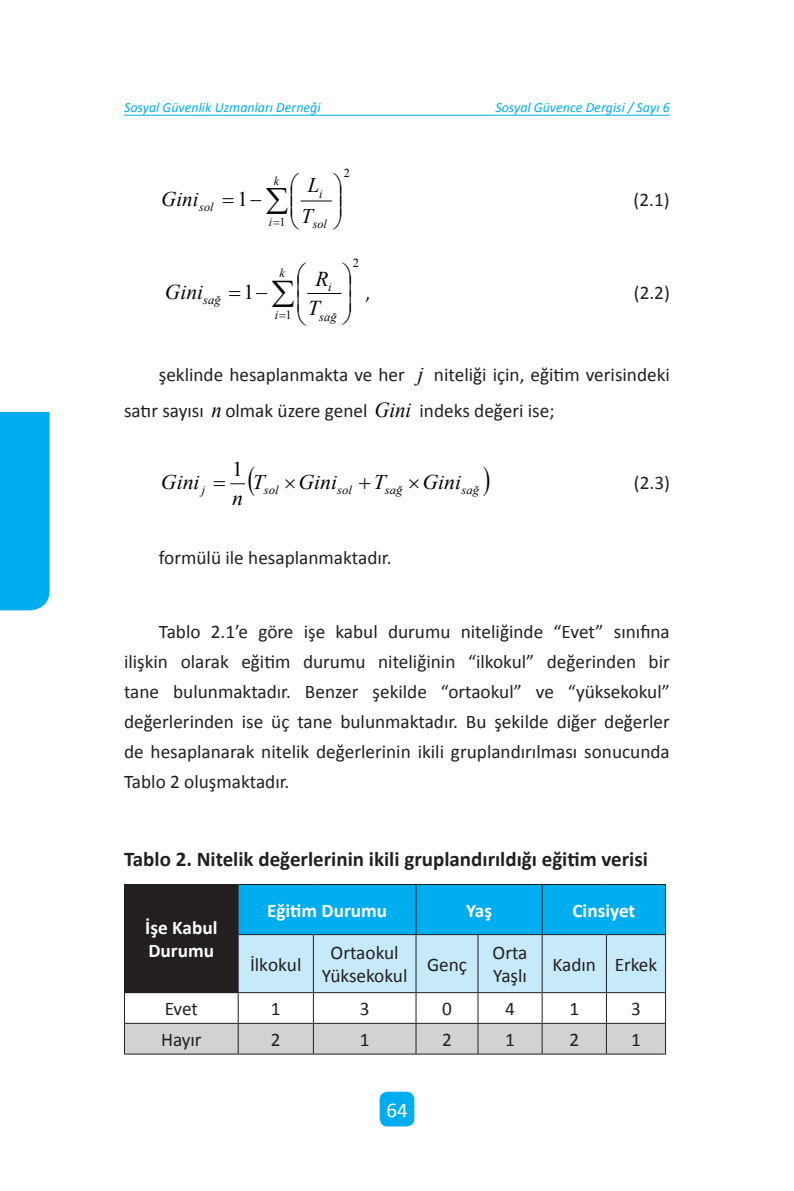
<style>
.page{position:relative;width:794px;height:1191px;background:#fff}
.page>*{position:absolute;margin:0;border:0;box-sizing:border-box;transform-origin:0 0}
.t1{font:italic 21.18px "Times New Roman";color:#040503}
.t2{font:21.18px "Times New Roman";color:#040503}
.t3{font:700 21px "Calibri";color:#231f20}
.t4{font:21px "Calibri";color:#fff}
.t5{font:italic 20.82px "Times New Roman";color:#040503}
.t6{font:italic 20.82px "Times New Roman";color:#040503;scale:1.04 1}
.t7{font:20.82px "Times New Roman";color:#040503}
.t8{font:20.82px "Times New Roman";color:#040503;scale:1.04 1}
.t9{font:19.25px/29.9px "Calibri";color:#231f20}
.t10{font:700 19.25px/23.1px "Calibri";color:#fff}
.t11{font:italic 14px "Calibri";color:#00aeef}
.t12{font:italic 12.25px "Times New Roman";color:#040503;scale:1.04 1}
.t13{font:italic 12.25px "Times New Roman";color:#040503}
.t14{font:12.25px "Times New Roman";color:#040503}
.s1{font-family:"Times New Roman";font-style:italic;font-size:21px;color:#040503}
.s2{font-family:"Times New Roman";font-style:italic;font-size:21.53px;color:#040503}
.s3{font-family:"Times New Roman";font-style:italic;font-size:21.35px;color:#040503}
</style>
<div class="page">
<div style="left:379px;top:1091px;width:35px;height:35px;background:#00aeef;border-radius:8px"></div>
<hr style="left:124px;top:115px;width:546px;height:1px;background:#00aeef">
<div style="left:0;top:412px;width:50px;height:198px;background:#00aeef"></div>
<hr style="left:301px;top:201px;width:30px;height:1px;background:#040503">
<hr style="left:308px;top:293px;width:33px;height:1px;background:#040503">
<div style="left:124px;top:884px;width:114px;height:108px;background:#231f20"></div>
<svg style="left:239px;top:885px;width:426px;height:107px;background:#69cdf3"></svg>
<div style="left:125px;top:1024px;width:540px;height:29px;background:#d1d2d4"></div>
<hr style="left:238px;top:884px;width:75px;height:1px;background:#231f20">
<hr style="left:238px;top:885px;width:1px;height:49px;background:#231f20">
<hr style="left:313px;top:884px;width:103px;height:1px;background:#231f20">
<hr style="left:416px;top:884px;width:62px;height:1px;background:#231f20">
<hr style="left:415px;top:885px;width:1px;height:49px;background:#231f20">
<hr style="left:478px;top:884px;width:64px;height:1px;background:#231f20">
<hr style="left:542px;top:884px;width:64px;height:1px;background:#231f20">
<hr style="left:542px;top:885px;width:1px;height:49px;background:#231f20">
<hr style="left:606px;top:884px;width:60px;height:1px;background:#231f20">
<hr style="left:665px;top:885px;width:1px;height:49px;background:#231f20">
<hr style="left:238px;top:934px;width:75px;height:1px;background:#231f20">
<hr style="left:238px;top:935px;width:1px;height:57px;background:#231f20">
<hr style="left:313px;top:934px;width:103px;height:1px;background:#231f20">
<hr style="left:313px;top:935px;width:1px;height:57px;background:#231f20">
<hr style="left:416px;top:934px;width:62px;height:1px;background:#231f20">
<hr style="left:415px;top:935px;width:1px;height:57px;background:#231f20">
<hr style="left:478px;top:934px;width:64px;height:1px;background:#231f20">
<hr style="left:477px;top:935px;width:1px;height:57px;background:#231f20">
<hr style="left:542px;top:934px;width:64px;height:1px;background:#231f20">
<hr style="left:542px;top:935px;width:1px;height:57px;background:#231f20">
<hr style="left:606px;top:934px;width:60px;height:1px;background:#231f20">
<hr style="left:606px;top:935px;width:1px;height:57px;background:#231f20">
<hr style="left:665px;top:935px;width:1px;height:57px;background:#231f20">
<hr style="left:124px;top:992px;width:114px;height:1px;background:#231f20">
<hr style="left:124px;top:993px;width:1px;height:30px;background:#231f20">
<hr style="left:238px;top:992px;width:75px;height:1px;background:#231f20">
<hr style="left:238px;top:993px;width:1px;height:30px;background:#231f20">
<hr style="left:313px;top:992px;width:103px;height:1px;background:#231f20">
<hr style="left:313px;top:993px;width:1px;height:30px;background:#231f20">
<hr style="left:416px;top:992px;width:62px;height:1px;background:#231f20">
<hr style="left:415px;top:993px;width:1px;height:30px;background:#231f20">
<hr style="left:478px;top:992px;width:64px;height:1px;background:#231f20">
<hr style="left:477px;top:993px;width:1px;height:30px;background:#231f20">
<hr style="left:542px;top:992px;width:64px;height:1px;background:#231f20">
<hr style="left:542px;top:993px;width:1px;height:30px;background:#231f20">
<hr style="left:606px;top:992px;width:60px;height:1px;background:#231f20">
<hr style="left:606px;top:993px;width:1px;height:30px;background:#231f20">
<hr style="left:665px;top:993px;width:1px;height:30px;background:#231f20">
<hr style="left:124px;top:1023px;width:114px;height:1px;background:#231f20">
<hr style="left:124px;top:1023px;width:1px;height:30px;background:#231f20">
<hr style="left:238px;top:1023px;width:75px;height:1px;background:#231f20">
<hr style="left:238px;top:1023px;width:1px;height:30px;background:#231f20">
<hr style="left:313px;top:1023px;width:103px;height:1px;background:#231f20">
<hr style="left:313px;top:1023px;width:1px;height:30px;background:#231f20">
<hr style="left:416px;top:1023px;width:62px;height:1px;background:#231f20">
<hr style="left:415px;top:1023px;width:1px;height:30px;background:#231f20">
<hr style="left:478px;top:1023px;width:64px;height:1px;background:#231f20">
<hr style="left:477px;top:1023px;width:1px;height:30px;background:#231f20">
<hr style="left:542px;top:1023px;width:64px;height:1px;background:#231f20">
<hr style="left:542px;top:1023px;width:1px;height:30px;background:#231f20">
<hr style="left:606px;top:1023px;width:60px;height:1px;background:#231f20">
<hr style="left:606px;top:1023px;width:1px;height:30px;background:#231f20">
<hr style="left:665px;top:1023px;width:1px;height:30px;background:#231f20">
<hr style="left:124px;top:1053px;width:114px;height:1px;background:#231f20">
<hr style="left:238px;top:1053px;width:75px;height:1px;background:#231f20">
<hr style="left:313px;top:1053px;width:103px;height:1px;background:#231f20">
<hr style="left:416px;top:1053px;width:62px;height:1px;background:#231f20">
<hr style="left:478px;top:1053px;width:64px;height:1px;background:#231f20">
<hr style="left:542px;top:1053px;width:64px;height:1px;background:#231f20">
<hr style="left:606px;top:1053px;width:60px;height:1px;background:#231f20">
<svg style="left:231px;top:483px;width:14px;height:2px"></svg>
<p class="t11" style="left:124px;top:98px;width:198px">Sosyal Güvenlik Uzmanları Derneği</p>
<p class="t11" style="left:495px;top:98px;width:176px">Sosyal Güvence Dergisi / Sayı 6</p>
<p class="t14" style="left:344px;top:165px;width:8px">2</p>
<p class="t13" style="left:274px;top:172px;width:7px">k</p>
<p class="t5" style="left:308px;top:171px;width:13px">L</p>
<p class="t7" style="left:237px;top:185px;width:52px">1 ∑−</p>
<p class="t13" style="left:319px;top:185px;width:5px">i</p>
<p class="t5" style="left:161px;top:185px;width:39px">Gini</p>
<p class="t9" style="left:633px;top:185px;width:38px">(2.1)</p>
<p class="t13" style="left:199px;top:199px;width:16px">sol</p>
<p class="t5" style="left:301px;top:201px;width:13px">T</p>
<p class="t14" style="left:279px;top:214px;width:8px">1</p>
<p class="t13" style="left:269px;top:214px;width:5px">i</p>
<p class="t13" style="left:313px;top:215px;width:16px">sol</p>
<p class="t1" style="left:165px;top:277px;width:40px">Gini</p>
<p class="t13" style="left:203px;top:292px;width:19px">sağ</p>
<p class="t2" style="left:243px;top:277px;width:12px">1</p>
<p class="t13" style="left:280px;top:265px;width:7px">k</p>
<p class="t1" style="left:316px;top:264px;width:15px">R</p>
<p class="t13" style="left:328px;top:278px;width:5px">i</p>
<p class="t1" style="left:308px;top:294px;width:14px">T</p>
<p class="t14" style="left:285px;top:307px;width:8px">1</p>
<p class="t13" style="left:275px;top:306px;width:5px">i</p>
<p class="t13" style="left:319px;top:308px;width:19px">sağ</p>
<p class="t14" style="left:353px;top:255px;width:8px">2</p>
<p class="t9" style="left:365px;top:278px;width:6px">,</p>
<p class="t9" style="left:634px;top:278px;width:38px">(2.2)</p>
<p class="t9" style="left:124px;top:357px;width:547px;line-height:35.7px;text-indent:35px">şeklinde hesaplanmakta ve her <span class="s1">j</span> niteliği için, eğitim verisindeki satır sayısı <span class="s2">n</span> olmak üzere genel <span class="s3">Gini</span> indeks değeri ise;</p>
<p class="t8" style="left:232px;top:455px;width:12px">1</p>
<p class="t6" style="left:161px;top:468px;width:39px">Gini</p>
<p class="t12" style="left:202px;top:482px;width:5px">j</p>
<p class="t12" style="left:252px;top:482px;width:219px"><sup>T</sup>sol <sup>Gini</sup>sol <sup>T</sup>sağ <sup>Gini</sup>sağ</p>
<p class="t6" style="left:232px;top:484px;width:12px">n</p>
<p class="t9" style="left:159px;top:542px;width:234px">formülü ile hesaplanmaktadır.</p>
<p class="t9" style="left:634px;top:467px;width:38px">(2.3)</p>
<p class="t9" style="left:124px;top:617px;width:547px;text-align:justify;text-indent:35px">Tablo 2.1’e göre işe kabul durumu niteliğinde “Evet” sınıfına ilişkin olarak eğitim durumu niteliğinin “ilkokul” değerinden bir tane bulunmaktadır. Benzer şekilde “ortaokul” ve “yüksekokul” değerlerinden ise üç tane bulunmaktadır. Bu şekilde diğer değerler de hesaplanarak nitelik değerlerinin ikili gruplandırılması sonucunda Tablo 2 oluşmaktadır.</p>
<p class="t3" style="left:124px;top:845px;width:525px">Tablo 2. Nitelik değerlerinin ikili gruplandırıldığı eğitim verisi</p>
<p class="t10" style="left:145px;top:916px;width:74px">İşe Kabul<br>Durumu</p>
<p class="t10" style="left:267px;top:898px;width:122px">Eğitim Durumu</p>
<p class="t10" style="left:466px;top:898px;width:27px">Yaş</p>
<p class="t10" style="left:572px;top:898px;width:64px">Cinsiyet</p>
<p class="t9" style="left:250px;top:949px;width:53px">İlkokul</p>
<p class="t9" style="left:322px;top:941px;width:87px;line-height:23.1px;text-align:center">Ortaokul<br>Yüksekokul</p>
<p class="t9" style="left:427px;top:949px;width:41px">Genç</p>
<p class="t9" style="left:492px;top:941px;width:36px;line-height:23.1px">Orta<br>Yaşlı</p>
<p class="t9" style="left:552px;top:949px;width:106px">Kadın Erkek</p>
<p class="t9" style="left:165px;top:994px;width:35px">Evet</p>
<p class="t9" style="left:271px;top:994px;width:11px">1</p>
<p class="t9" style="left:360px;top:994px;width:11px">3</p>
<p class="t9" style="left:442px;top:994px;width:11px">0</p>
<p class="t9" style="left:505px;top:994px;width:11px">4</p>
<p class="t9" style="left:569px;top:994px;width:11px">1</p>
<p class="t9" style="left:631px;top:994px;width:11px">3</p>
<p class="t9" style="left:161px;top:1024px;width:42px">Hayır</p>
<p class="t9" style="left:271px;top:1024px;width:11px">2</p>
<p class="t9" style="left:360px;top:1024px;width:11px">1</p>
<p class="t9" style="left:442px;top:1024px;width:11px">2</p>
<p class="t9" style="left:505px;top:1024px;width:11px">1</p>
<p class="t9" style="left:569px;top:1024px;width:11px">2</p>
<p class="t9" style="left:631px;top:1024px;width:11px">1</p>
<p class="t4" style="left:386px;top:1096px;width:23px">64</p>
</div>
